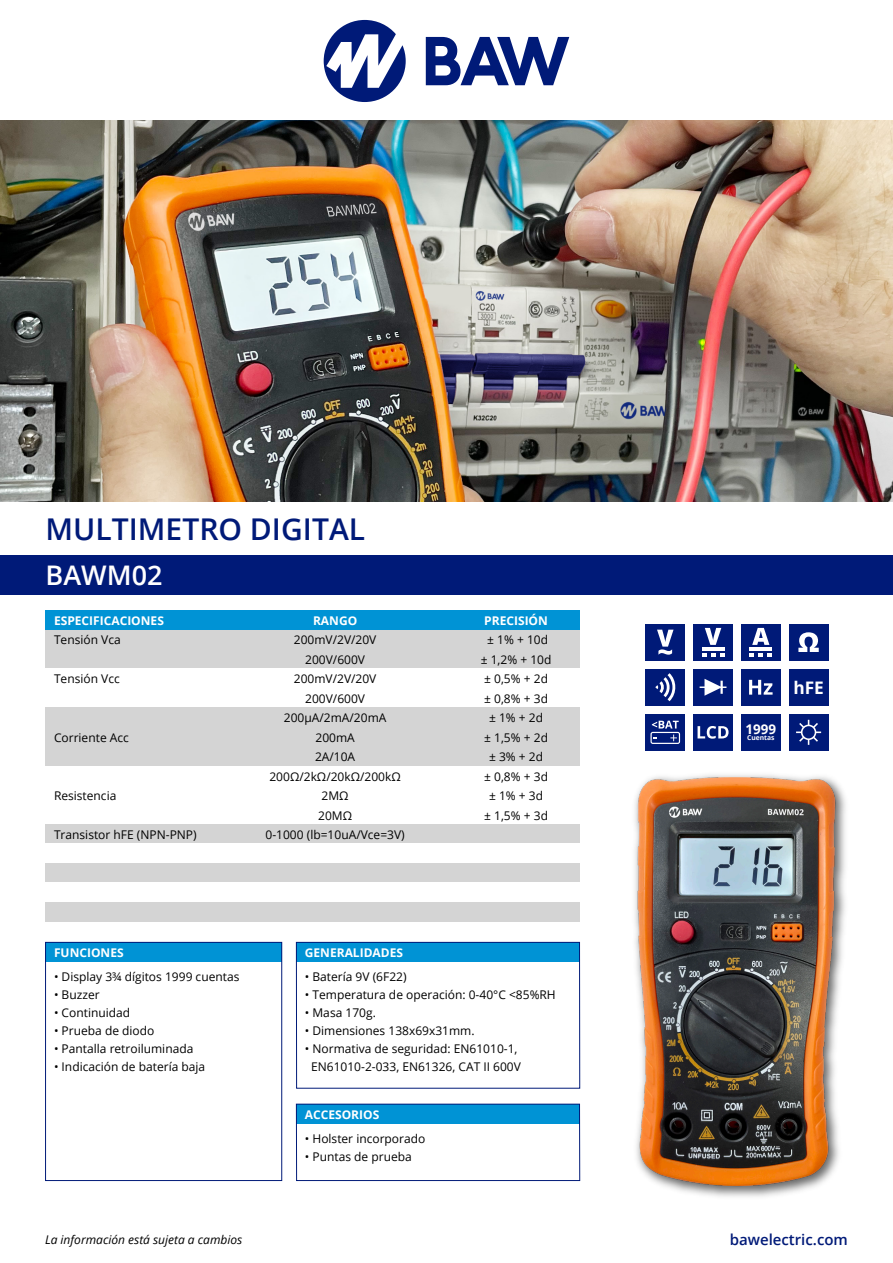
<style>
.page{position:relative;width:893px;height:1263px;background:#fff}
.page>*{position:absolute;margin:0;border:0;box-sizing:border-box;transform-origin:0 0}
.t1{font:600 30px "Open Sans";color:#001a78}
.t2{font:600 27px "Open Sans";color:#fff}
.t3{font:700 17.25px "Open Sans";color:#fff}
.t4{font:600 15px "Open Sans";color:#001a78}
.t5{font:700 13.5px "Open Sans";color:#fff}
.t6{font:12px/19.5px "Open Sans";color:#000;text-align:center}
.t7{font:700 12px "Open Sans";color:#fff}
.t8{font:italic 12px "Open Sans";color:#000}
.t9{font:700 6.75px "Open Sans";color:#fff}
</style>
<div class="page">
<svg style="left:426px;top:37px;width:143px;height:48px"></svg>
<svg style="left:324px;top:20px;width:82px;height:82px"></svg>
<img style="left:0;top:120px;width:893px;height:381px">
<div style="left:0;top:555px;width:893px;height:40px;background:#001a78"></div>
<div style="left:46px;top:610px;width:534px;height:20px;background:#0093d5"></div>
<div style="left:46px;top:630px;width:534px;height:19px;background:#d4d4d4"></div>
<div style="left:46px;top:649px;width:534px;height:20px;background:#d4d4d4"></div>
<div style="left:46px;top:707px;width:534px;height:20px;background:#d4d4d4"></div>
<div style="left:46px;top:727px;width:534px;height:19px;background:#d4d4d4"></div>
<div style="left:46px;top:746px;width:534px;height:20px;background:#d4d4d4"></div>
<div style="left:46px;top:824px;width:534px;height:20px;background:#d4d4d4"></div>
<div style="left:46px;top:863px;width:534px;height:19px;background:#d4d4d4"></div>
<div style="left:46px;top:902px;width:534px;height:19px;background:#d4d4d4"></div>
<div style="left:296px;top:942px;width:283px;height:20px;background:#0093d5"></div>
<div style="left:296px;top:942px;width:284px;height:146px;border:1px solid #001a78"></div>
<div style="left:296px;top:1104px;width:283px;height:19px;background:#0093d5"></div>
<div style="left:296px;top:1104px;width:284px;height:77px;border:1px solid #001a78"></div>
<div style="left:46px;top:942px;width:236px;height:20px;background:#0093d5"></div>
<div style="left:45px;top:942px;width:237px;height:239px;border:1px solid #001a78"></div>
<div style="left:645px;top:624px;width:40px;height:36px;background:#001a78"></div>
<svg style="left:657px;top:629px;width:16px;height:26px"></svg>
<div style="left:693px;top:624px;width:40px;height:36px;background:#001a78"></div>
<svg style="left:705px;top:628px;width:16px;height:17px"></svg>
<hr style="left:702px;top:647px;width:22px;height:3px;background:#fff">
<svg style="left:702px;top:653px;width:22px;height:3px"></svg>
<div style="left:693px;top:669px;width:40px;height:36px;background:#001a78"></div>
<svg style="left:699px;top:679px;width:27px;height:17px"></svg>
<div style="left:789px;top:624px;width:39px;height:36px;background:#001a78"></div>
<svg style="left:798px;top:632px;width:21px;height:20px"></svg>
<div style="left:789px;top:714px;width:39px;height:36px;background:#001a78"></div>
<svg style="left:796px;top:720px;width:25px;height:25px"></svg>
<div style="left:645px;top:714px;width:40px;height:36px;background:#001a78"></div>
<svg style="left:650px;top:721px;width:30px;height:23px"></svg>
<div style="left:645px;top:669px;width:40px;height:36px;background:#001a78"></div>
<svg style="left:655px;top:673px;width:21px;height:28px"></svg>
<div style="left:741px;top:714px;width:39px;height:36px;background:#001a78"></div>
<div style="left:789px;top:669px;width:39px;height:36px;background:#001a78"></div>
<div style="left:741px;top:669px;width:39px;height:36px;background:#001a78"></div>
<svg style="left:749px;top:680px;width:23px;height:14px"></svg>
<div style="left:693px;top:714px;width:40px;height:36px;background:#001a78"></div>
<svg style="left:697px;top:726px;width:31px;height:12px"></svg>
<div style="left:741px;top:624px;width:39px;height:36px;background:#001a78"></div>
<svg style="left:752px;top:628px;width:17px;height:17px"></svg>
<hr style="left:750px;top:647px;width:22px;height:3px;background:#fff">
<svg style="left:750px;top:653px;width:22px;height:3px"></svg>
<img style="left:635px;top:775px;width:211px;height:422px">
<h1 class="t1" style="left:46px;top:509px;width:321px">MULTIMETRO DIGITAL</h1>
<h2 class="t2" style="left:46px;top:556px;width:118px">BAWM02</h2>
<p class="t7" style="left:54px;top:612px;width:111px">ESPECIFICACIONES</p>
<p class="t6" style="left:54px;top:630px;width:68px">Tensión Vca</p>
<p class="t6" style="left:54px;top:669px;width:67px">Tensión Vcc</p>
<p class="t7" style="left:313px;top:612px;width:46px">RANGO</p>
<p class="t6" style="left:265px;top:630px;width:141px">200mV/2V/20V<br>200V/600V<br>200mV/2V/20V<br>200V/600V<br>200μA/2mA/20mA<br>200mA<br>2A/10A<br>200Ω/2kΩ/20kΩ/200kΩ<br>2MΩ<br>20MΩ<br>0-1000 (lb=10uA/Vce=3V)</p>
<p class="t6" style="left:54px;top:727px;width:76px">Corriente Acc</p>
<p class="t6" style="left:54px;top:786px;width:64px">Resistencia</p>
<p class="t6" style="left:54px;top:825px;width:144px">Transistor hFE (NPN-PNP)</p>
<p class="t7" style="left:484px;top:612px;width:65px">PRECISIÓN</p>
<p class="t6" style="left:481px;top:630px;width:72px">± 1% + 10d ± 1,2% + 10d ± 0,5% + 2d ± 0,8% + 3d ± 1% + 2d<br>± 1,5% + 2d ± 3% + 2d<br>± 0,8% + 3d ± 1% + 3d<br>± 1,5% + 3d</p>
<p class="t7" style="left:54px;top:944px;width:71px">FUNCIONES</p>
<p class="t6" style="left:54px;top:966px;width:187px">• Display 3¾ dígitos 1999 cuentas</p>
<p class="t6" style="left:54px;top:984px;width:47px">• Buzzer</p>
<p class="t6" style="left:54px;top:1002px;width:78px">• Continuidad</p>
<p class="t6" style="left:54px;top:1020px;width:102px">• Prueba de diodo</p>
<p class="t6" style="left:54px;top:1038px;width:141px">• Pantalla retroiluminada</p>
<p class="t6" style="left:54px;top:1056px;width:153px">• Indicación de batería baja</p>
<p class="t7" style="left:305px;top:944px;width:100px">GENERALIDADES</p>
<p class="t6" style="left:305px;top:966px;width:103px">• Batería 9V (6F22)</p>
<p class="t6" style="left:305px;top:984px;width:252px">• Temperatura de operación: 0-40°C &lt;85%RH</p>
<p class="t6" style="left:305px;top:1002px;width:73px">• Masa 170g.</p>
<p class="t6" style="left:305px;top:1020px;width:171px">• Dimensiones 138x69x31mm.</p>
<p class="t6" style="left:305px;top:1039px;width:218px;line-height:18px">• Normativa de seguridad: EN61010-1,<br>EN61010-2-033, EN61326, CAT II 600V</p>
<p class="t7" style="left:305px;top:1106px;width:76px">ACCESORIOS</p>
<p class="t6" style="left:305px;top:1128px;width:122px">• Holster incorporado</p>
<p class="t6" style="left:305px;top:1146px;width:108px">• Puntas de prueba</p>
<p class="t5" style="left:745px;top:719px;width:32px">1999</p>
<p class="t9" style="left:747px;top:733px;width:29px">Cuentas</p>
<h3 class="t3" style="left:793px;top:675px;width:32px">hFE</h3>
<p class="t8" style="left:45px;top:1231px;width:199px">La información está sujeta a cambios</p>
<p class="t4" style="left:730px;top:1229px;width:120px">bawelectric.com</p>
</div>
